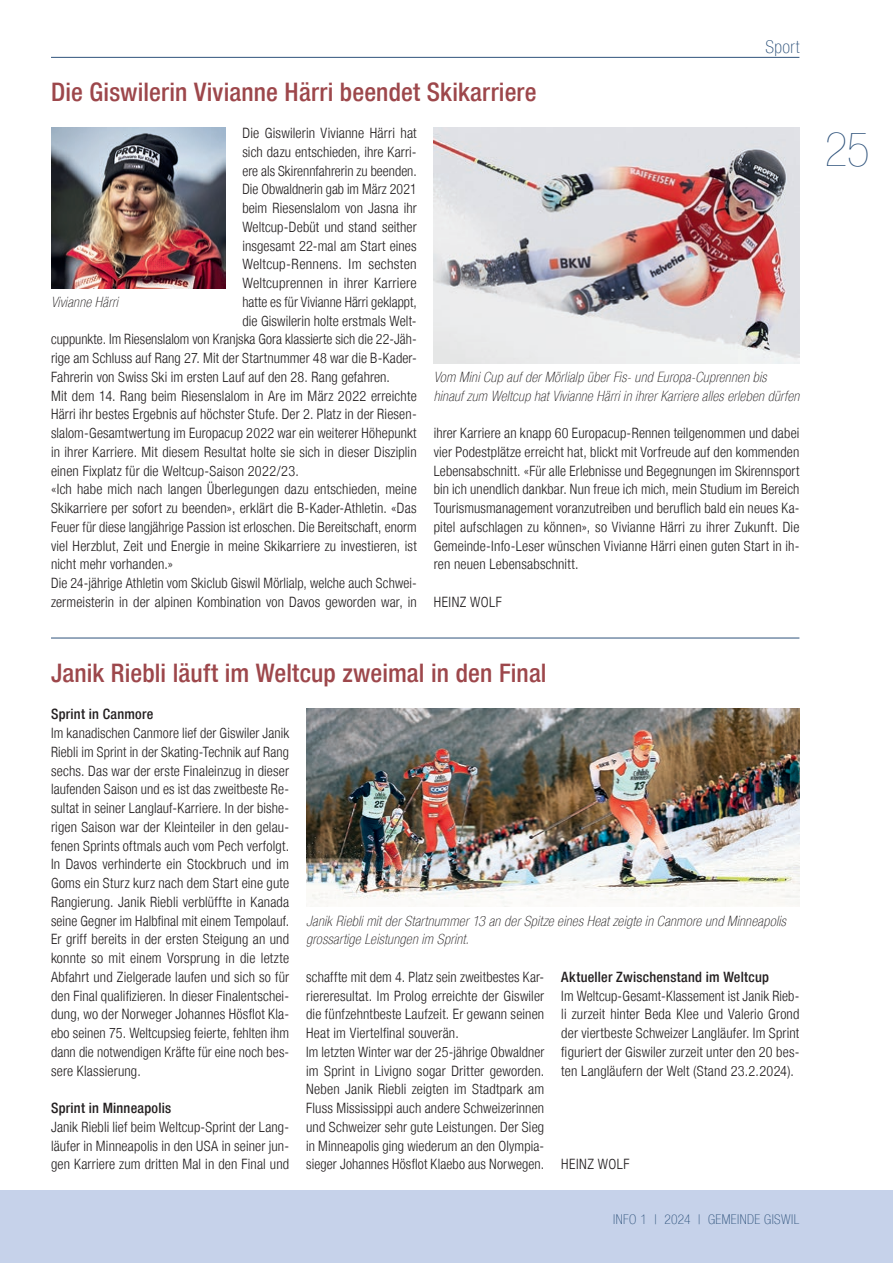
<style>
.page{position:relative;width:893px;height:1263px;background:#fff}
.page>*{position:absolute;margin:0;border:0;box-sizing:border-box;transform-origin:0 0}
.t1{font:900 condensed 48px "Helvetica Neue LT";color:#2f537c}
.t2{font:500 condensed 25.5px "Helvetica Neue LT";letter-spacing:.005em;color:#9d474b}
.t3{font:100 condensed 18px "Helvetica Neue LT";letter-spacing:.02em;color:#2f537c}
.t4{font:300 condensed 14.25px/18.8px "Helvetica Neue LT";letter-spacing:.01em;color:#231f20;text-align:justify}
.t5{font:italic 100 condensed 14.25px/18.8px "Helvetica Neue LT";letter-spacing:.02em;color:#231f20}
.t6{font:500 condensed 14.25px "Helvetica Neue LT";letter-spacing:.015em;color:#231f20}
.t7{font:300 condensed 14.25px "Helvetica Neue LT";letter-spacing:.035em;color:#231f20}
.t8{font:100 condensed 13.5px "Helvetica Neue LT";letter-spacing:.03em;color:#2f537c}
</style>
<div class="page">
<hr style="left:51px;top:57px;width:748px;height:1px;background:#2f537c">
<div style="left:0;top:1191px;width:893px;height:72px;background:#c6d2ea"></div>
<img style="left:434px;top:128px;width:365px;height:235px">
<img style="left:51px;top:128px;width:174px;height:160px">
<hr style="left:51px;top:638px;width:748px;height:1px;background:#2f537c">
<img style="left:306px;top:709px;width:493px;height:198px">
<h2 class="t2" style="left:51px;top:76px;width:487px">Die Giswilerin Vivianne Härri beendet Skikarriere</h2>
<p class="t3" style="left:765px;top:37px;width:35px">Sport</p>
<p class="t4" style="left:242px;top:124px;width:176px">Die Giswilerin Vivianne Härri hat</p>
<p class="t4" style="left:242px;top:142px;width:176px">sich dazu entschieden, ihre Karri-</p>
<p class="t4" style="left:242px;top:161px;width:173px">ere als Skirennfahrerin zu beenden.</p>
<p class="t4" style="left:242px;top:180px;width:176px">Die Obwaldnerin gab im März 2021</p>
<p class="t4" style="left:242px;top:199px;width:176px">beim Riesenslalom von Jasna ihr</p>
<p class="t4" style="left:242px;top:217px;width:176px">Weltcup-Debüt und stand seither</p>
<p class="t4" style="left:242px;top:236px;width:176px">insgesamt 22-mal am Start eines</p>
<p class="t4" style="left:242px;top:255px;width:176px">Weltcup-Rennens. Im sechsten</p>
<p class="t4" style="left:242px;top:274px;width:176px">Weltcuprennen in ihrer Karriere</p>
<p class="t4" style="left:242px;top:292px;width:176px">hatte es für Vivianne Härri geklappt,</p>
<p class="t4" style="left:242px;top:311px;width:176px">die Giswilerin holte erstmals Welt-</p>
<p class="t4" style="left:51px;top:330px;width:367px">cuppunkte. Im Riesenslalom von Kranjska Gora klassierte sich die 22-Jäh-</p>
<p class="t4" style="left:51px;top:349px;width:367px">rige am Schluss auf Rang 27. Mit der Startnummer 48 war die B-Kader-</p>
<p class="t4" style="left:51px;top:367px;width:338px">Fahrerin von Swiss Ski im ersten Lauf auf den 28. Rang gefahren.</p>
<p class="t4" style="left:51px;top:386px;width:367px">Mit dem 14. Rang beim Riesenslalom in Are im März 2022 erreichte</p>
<p class="t4" style="left:51px;top:405px;width:367px">Härri ihr bestes Ergebnis auf höchster Stufe. Der 2. Platz in der Riesen-</p>
<p class="t4" style="left:51px;top:424px;width:367px">slalom-Gesamtwertung im Europacup 2022 war ein weiterer Höhepunkt</p>
<p class="t4" style="left:51px;top:442px;width:367px">in ihrer Karriere. Mit diesem Resultat holte sie sich in dieser Disziplin</p>
<p class="t4" style="left:51px;top:461px;width:247px">einen Fixplatz für die Weltcup-Saison 2022/23.</p>
<p class="t4" style="left:51px;top:480px;width:367px">«Ich habe mich nach langen Überlegungen dazu entschieden, meine</p>
<p class="t4" style="left:51px;top:499px;width:367px">Skikarriere per sofort zu beenden», erklärt die B-Kader-Athletin. «Das</p>
<p class="t4" style="left:51px;top:517px;width:367px">Feuer für diese langjährige Passion ist erloschen. Die Bereitschaft, enorm</p>
<p class="t4" style="left:51px;top:536px;width:367px">viel Herzblut, Zeit und Energie in meine Skikarriere zu investieren, ist</p>
<p class="t4" style="left:51px;top:555px;width:124px">nicht mehr vorhanden. »</p>
<p class="t4" style="left:51px;top:574px;width:367px">Die 24-jährige Athletin vom Skiclub Giswil Mörlialp, welche auch Schwei-</p>
<p class="t4" style="left:51px;top:592px;width:367px">zermeisterin in der alpinen Kombination von Davos geworden war, in</p>
<p class="t5" style="left:51px;top:292px;width:68px">Vivianne Härri</p>
<p class="t5" style="left:434px;top:367px;width:367px">Vom Mini Cup auf der Mörlialp über Fis- und Europa-Cuprennen bis hinauf zum Weltcup hat Vivianne Härri in ihrer Karriere alles erleben dürfen</p>
<p class="t4" style="left:434px;top:424px;width:367px">ihrer Karriere an knapp 60 Europacup-Rennen teilgenommen und dabei vier Podestplätze erreicht hat, blickt mit Vorfreude auf den kommenden Lebensabschnitt. «Für alle Erlebnisse und Begegnungen im Skirennsport bin ich unendlich dankbar. Nun freue ich mich, mein Studium im Bereich Tourismusmanagement voranzutreiben und beruflich bald ein neues Ka&shy;pitel aufschlagen zu können», so Vivianne Härri zu ihrer Zukunft. Die Gemeinde-Info-Leser wünschen Vivianne Härri einen guten Start in ih&shy;ren neuen Lebensabschnitt.</p>
<p class="t7" style="left:434px;top:594px;width:70px">HEINZ WOLF</p>
<h2 class="t2" style="left:51px;top:658px;width:497px">Janik Riebli läuft im Weltcup zweimal in den Final</h2>
<p class="t6" style="left:51px;top:706px;width:104px">Sprint in Canmore</p>
<p class="t4" style="left:51px;top:724px;width:240px;text-align:left">Im kanadischen Canmore lief der Giswiler Janik Riebli im Sprint in der Skating-Technik auf Rang sechs. Das war der erste Finaleinzug in dieser laufenden Saison und es ist das zweitbeste Re&shy;sultat in seiner Langlauf-Karriere. In der bishe&shy;rigen Saison war der Kleinteiler in den gelau&shy;fenen Sprints oftmals auch vom Pech verfolgt.<br>In Davos verhinderte ein Stockbruch und im Goms ein Sturz kurz nach dem Start eine gute Rangierung. Janik Riebli verblüffte in Kanada seine Gegner im Halbfinal mit einem Tempolauf.<br>Er griff bereits in der ersten Steigung an und konnte so mit einem Vorsprung in die letzte Abfahrt und Zielgerade laufen und sich so für den Final qualifizieren. In dieser Finalentschei&shy;dung, wo der Norweger Johannes Hösflot Kla&shy;ebo seinen 75. Weltcupsieg feierte, fehlten ihm dann die notwendigen Kräfte für eine noch bes&shy;sere Klassierung.</p>
<p class="t6" style="left:51px;top:1099px;width:122px">Sprint in Minneapolis</p>
<p class="t4" style="left:51px;top:1117px;width:240px">Janik Riebli lief beim Weltcup-Sprint der Lang&shy;läufer in Minneapolis in den USA in seiner jun&shy;gen Karriere zum dritten Mal in den Final und</p>
<p class="t5" style="left:306px;top:911px;width:481px">Janik Riebli mit der Startnummer 13 an der Spitze eines Heat zeigte in Canmore und Minneapolis grossartige Leistungen im Sprint.</p>
<p class="t4" style="left:306px;top:967px;width:240px;text-align:left">schaffte mit dem 4. Platz sein zweitbestes Kar&shy;riereresultat. Im Prolog erreichte der Giswiler die fünfzehntbeste Laufzeit. Er gewann seinen Heat im Viertelfinal souverän.<br>Im letzten Winter war der 25-jährige Obwaldner im Sprint in Livigno sogar Dritter geworden.<br>Neben Janik Riebli zeigten im Stadtpark am Fluss Mississippi auch andere Schweizerinnen und Schweizer sehr gute Leistungen. Der Sieg in Minneapolis ging wiederum an den Olympia&shy;sieger Johannes Hösflot Klaebo aus Norwegen.</p>
<p class="t6" style="left:561px;top:968px;width:209px">Aktueller Zwischenstand im Weltcup</p>
<p class="t4" style="left:561px;top:986px;width:240px">Im Weltcup-Gesamt-Klassement ist Janik Rieb&shy;li zurzeit hinter Beda Klee und Valerio Grond der viertbeste Schweizer Langläufer. Im Sprint figuriert der Giswiler zurzeit unter den 20 bes&shy;ten Langläufern der Welt (Stand 23. 2. 2024).</p>
<p class="t7" style="left:561px;top:1156px;width:70px">HEINZ WOLF</p>
<p class="t8" style="left:613px;top:1212px;width:188px">INFO 1 | 2024 | GEMEINDE GISWIL</p>
<h1 class="t1" style="left:825px;top:123px;width:47px">25</h1>
</div>
